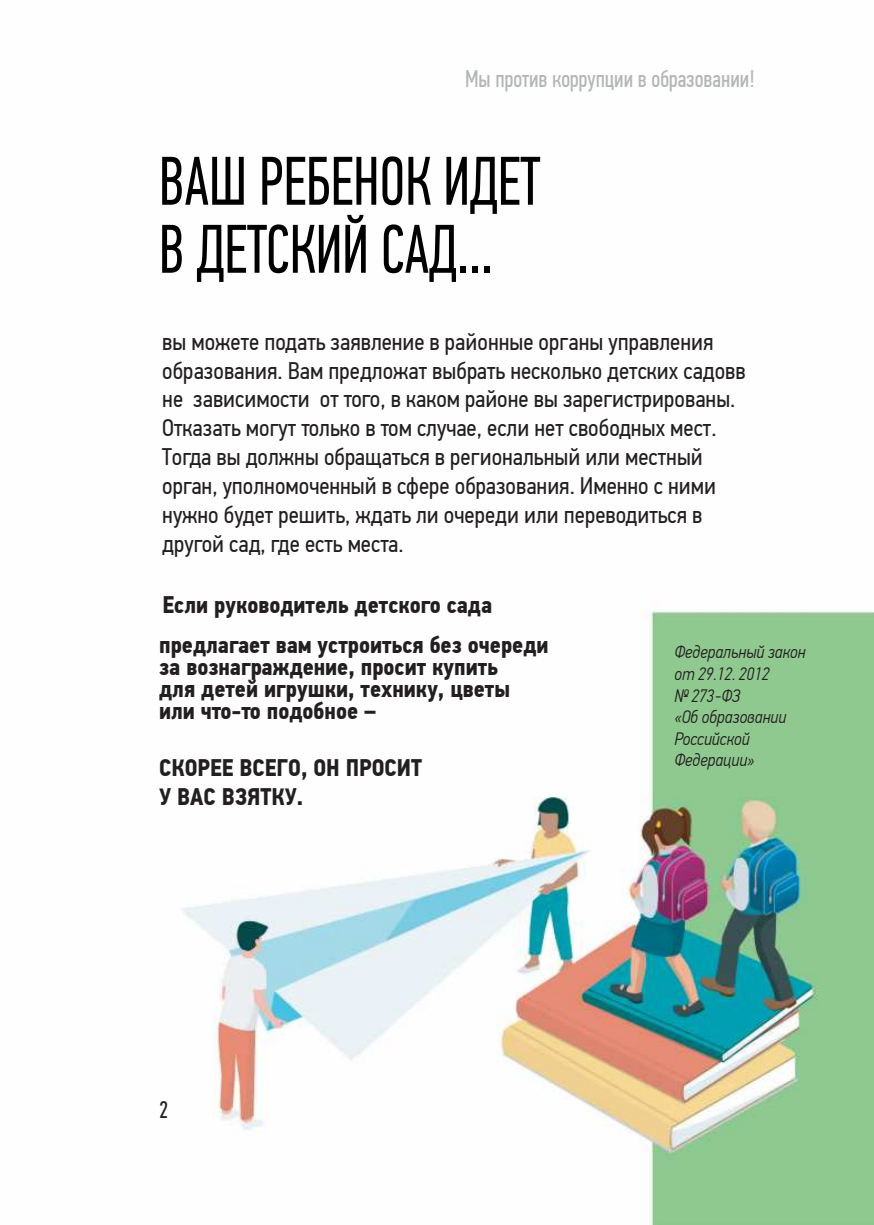
<style>
.page{position:relative;width:874px;height:1225px;background:#fff}
.page>*{position:absolute;margin:0;border:0;box-sizing:border-box;transform-origin:0 0}
.осн_текст{font:68.8px/68px "PF Din Text Comp Pro";color:#000001;scale:.9 1}
.t1{font:24px/28.8px "PF Din Text Cond Pro";color:#231f20}
.t2{font:700 24px/22px "PF Din Text Cond Pro";color:#231f20}
.t3{font:24px "PF Din Text Comp Pro";color:#b4b5b8}
.t4{font:24px "PF Din Text Comp Pro";color:#231f20}
.t5{font:italic 300 18px/21.6px "PF Din Text Cond Pro";color:#231f20}
</style>
<div class="page">
<img style="left:181px;top:609px;width:692px;height:615px">
<p class="t3" style="left:465px;top:66px;width:291px">Мы против коррупции в образовании!</p>
<p class="осн_текст" style="left:159px;top:148px;width:425px">ВАШ РЕБЕНОК ИДЕТ<br>В ДЕТСКИЙ САД...</p>
<p class="t1" style="left:162px;top:327px;width:584px">вы можете подать заявление в районные органы управления образования. Вам предложат выбрать несколько детских садовв не зависимости от того, в каком районе вы зарегистрированы.<br>Отказать могут только в том случае, если нет свободных мест.<br>Тогда вы должны обращаться в региональный или местный орган, уполномоченный в сфере образования. Именно с ними нужно будет решить, ждать ли очереди или переводиться в другой сад, где есть места.</p>
<p class="t2" style="left:159px;top:586px;width:391px;line-height:39.2px">Если руководитель детского сада предлагает вам устроиться без очереди</p>
<p class="t2" style="left:159px;top:655px;width:352px">за вознаграждение, просит купить для детей игрушки, технику, цветы или что-то подобное –</p>
<p class="t2" style="left:159px;top:754px;width:264px;line-height:28.8px">СКОРЕЕ ВСЕГО, ОН ПРОСИТ<br>У ВАС ВЗЯТКУ.</p>
<p class="t5" style="left:674px;top:641px;width:133px">Федеральный закон от 29.12. 2012<br>№ 273-ФЗ<br>«Об образовании<br>Российской<br>Федерации»</p>
<p class="t4" style="left:159px;top:1096px;width:11px">2</p>
</div>
